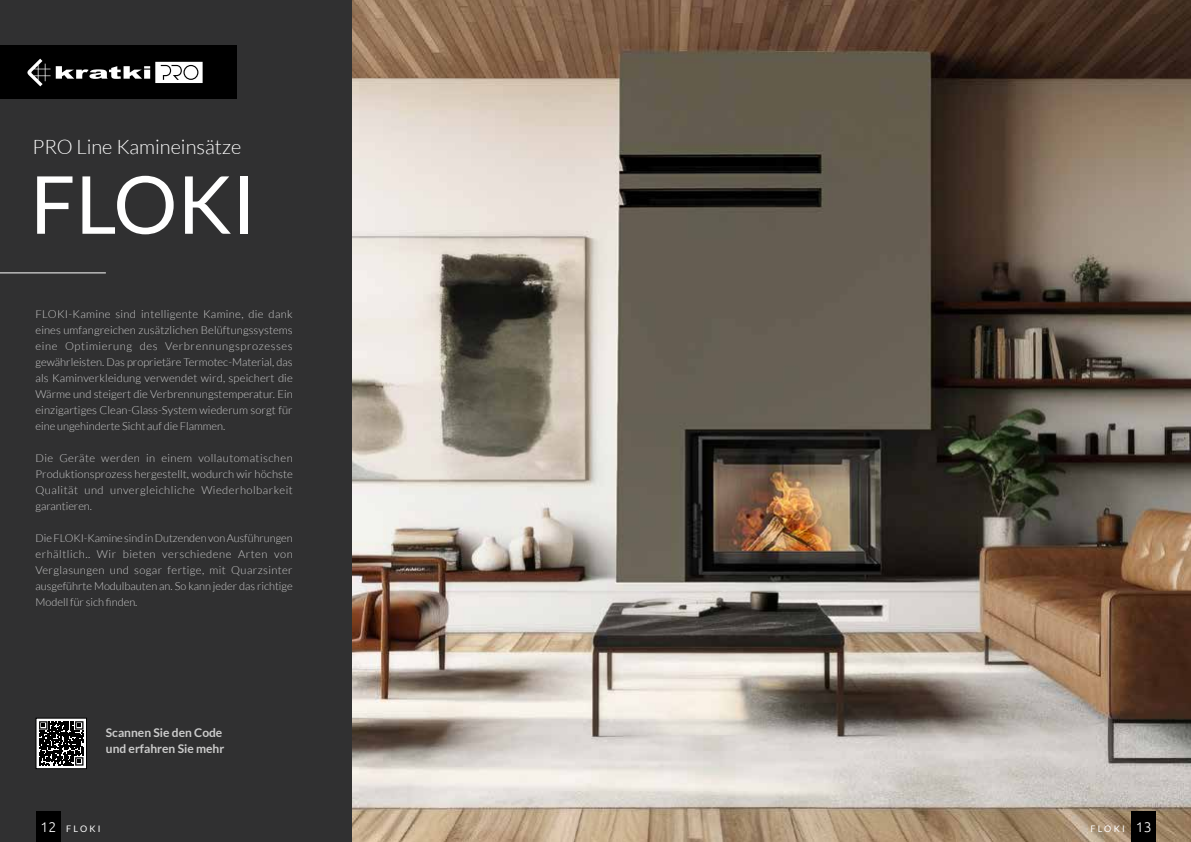
<style>
.page{position:relative;width:1191px;height:842px;background:#fff}
.page>*{position:absolute;margin:0;border:0;box-sizing:border-box;transform-origin:0 0}
.t1{font:80px "Lato";color:#fff}
.t2{font:300 20px "Lato";color:#fff}
.t3{font:700 12px/16px "Lato";color:#ccc}
.t4{font:300 11px/16px "Lato";color:#ccc;text-align:justify}
.t5{font:9px "Lato";letter-spacing:.25em;color:#fff}
.s1{font-family:"Ubuntu";font-weight:300;font-size:14px}
</style>
<div class="page">
<div style="left:0;top:0;width:352px;height:842px;background:#303031"></div>
<hr style="left:0;top:272px;width:106px;height:1px;background:#fff">
<div style="left:36px;top:812px;width:25px;height:30px;background:#000"></div>
<div style="left:0;top:45px;width:236px;height:54px;background:#000"></div>
<svg style="left:27px;top:59px;width:176px;height:27px"></svg>
<div style="left:36px;top:718px;width:50px;height:51px;background:linear-gradient(to right,#fff,#fff)"></div>
<div style="left:36px;top:718px;width:51px;height:51px;border:1px solid #000"></div>
<img style="left:352px;top:0;width:839px;height:842px">
<div style="left:1131px;top:812px;width:25px;height:30px;background:#000"></div>
<svg style="left:39px;top:721px;width:44px;height:45px"></svg>
<h2 class="t2" style="left:33px;top:136px;width:210px">PRO Line Kamineinsätze</h2>
<h1 class="t1" style="left:30px;top:160px;width:228px">FLOKI</h1>
<p class="t4" style="left:36px;top:306px;width:259px">FLOKI-Kamine sind intelligente Kamine, die dank eines umfangreichen zusätzlichen Belüftungssystems eine Optimierung des Verbrennungsprozesses gewährleisten. Das proprietäre Termotec-Material, das als Kaminverkleidung verwendet wird, speichert die Wärme und steigert die Verbrennungstemperatur. Ein einzigartiges Clean-Glass-System wiederum sorgt für eine ungehinderte Sicht auf die Flammen.</p>
<p class="t4" style="left:36px;top:450px;width:259px">Die Geräte werden in einem vollautomatischen Produktionsprozess hergestellt, wodurch wir höchste Qualität und unvergleichliche Wiederholbarkeit garantieren.</p>
<p class="t4" style="left:36px;top:530px;width:259px">Die FLOKI-Kamine sind in Dutzenden von Ausführungen erhältlich.. Wir bieten verschiedene Arten von Verglasungen und sogar fertige, mit Quarzsinter ausgeführte Modulbauten an. So kann jeder das richtige Modell für sich finden.</p>
<p class="t3" style="left:106px;top:724px;width:120px">Scannen Sie den Code und erfahren Sie mehr</p>
<p class="t5" style="left:40px;top:823px;width:62px"><span class="s1">12</span> FLOKI</p>
<p class="t5" style="left:1090px;top:823px;width:63px">FLOKI <span class="s1">13</span></p>
</div>
